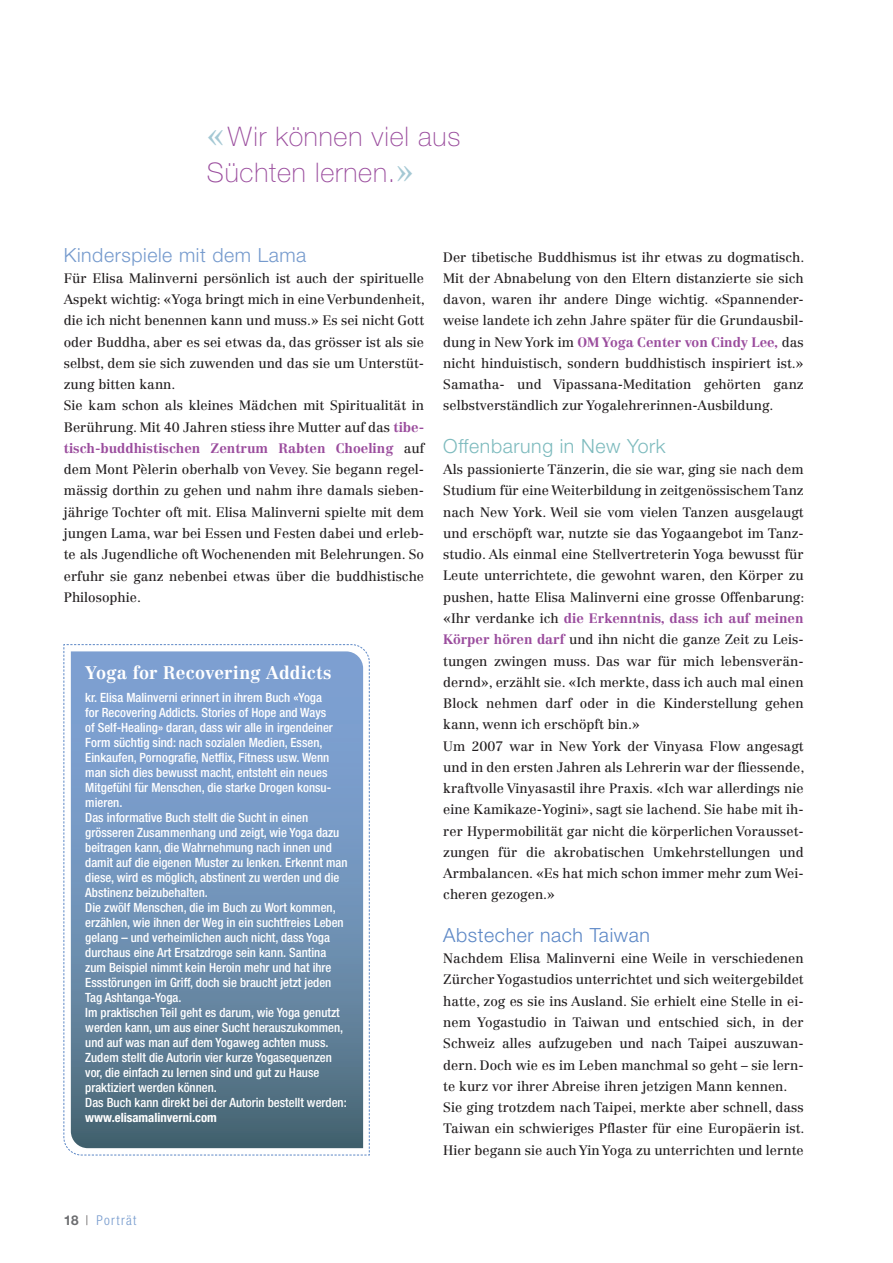
<style>
.page{position:relative;width:893px;height:1263px;background:#fff}
.page>*{position:absolute;margin:0;border:0;box-sizing:border-box;transform-origin:0 0}
.t1{font:100 27px/36.8px "Helvetica Neue LT Std";letter-spacing:.03em;color:#9a4c9d}
.t2{font:300 19.5px "Helvetica Neue LT Std";letter-spacing:.03em;color:#759acd}
.t3{font:300 19.5px "Helvetica Neue LT Std";letter-spacing:.03em;color:#7ebbbe}
.t4{font:300 19.5px "Helvetica Neue LT Std";letter-spacing:.03em;color:#5d88c6}
.t5{font:700 18px "Centennial LT Std";letter-spacing:.005em;color:#fff}
.t6{font:13.5px/21.3px "Centennial LT Std";color:#231f20}
.t7{font:300 condensed 13.5px "Helvetica Neue LT Std";letter-spacing:.1em;color:#759acd}
.t8{font:500 condensed 12.75px/15px "Helvetica Neue LT Std";color:#fff}
.t9{font:700 condensed 12.75px "Helvetica Neue LT Std";color:#fff}
.s1{font-family:"Centennial LT Std";font-weight:300;font-size:31.5px;color:#a4c8d4}
.s2{font-weight:700;color:#9a4c9d}
.s3{font-weight:700;font-stretch:normal;color:#6c6d70}
.s4{font-weight:100;color:#231f20}
</style>
<div class="page">
<svg style="left:63px;top:644px;width:307px;height:512px;background:#7695b6"></svg>
<h1 class="t1" style="left:207px;top:118px;width:255px"><span class="s1">«</span>Wir können viel aus<br>Süchten lernen.<span class="s1">»</span></h1>
<h2 class="t2" style="left:64px;top:243px;width:244px">Kinderspiele mit dem Lama</h2>
<p class="t6" style="left:64px;top:267px;width:363px">Für Elisa Malinverni persönlich ist auch der spirituelle Aspekt wichtig: «Yoga bringt mich in eine Verbundenheit, die ich nicht benennen kann und muss.» Es sei nicht Gott oder Buddha, aber es sei etwas da, das grösser ist als sie selbst, dem sie sich zuwenden und das sie um Unterstüt&shy;zung bitten kann.<br>Sie kam schon als kleines Mädchen mit Spiritualität in Berührung. Mit 40 Jahren stiess ihre Mutter auf das <span class="s2">tibe&shy;tisch-buddhistischen Zentrum Rabten Choeling</span> auf dem Mont Pèlerin oberhalb von Vevey. Sie begann regel&shy;mässig dorthin zu gehen und nahm ihre damals sieben&shy;jährige Tochter oft mit. Elisa Malinverni spielte mit dem jungen Lama, war bei Essen und Festen dabei und erleb&shy;te als Jugendliche oft Wochenenden mit Belehrungen. So erfuhr sie ganz nebenbei etwas über die buddhistische Philosophie.</p>
<h3 class="t5" style="left:85px;top:662px;width:248px">Yoga for Recovering Addicts</h3>
<p class="t8" style="left:85px;top:690px;width:264px">kr. Elisa Malinverni erinnert in ihrem Buch «Yoga<br>for Recovering Addicts. Stories of Hope and Ways<br>of Self-Healing» daran, dass wir alle in irgendeiner Form süchtig sind: nach sozialen Medien, Essen, Einkaufen, Pornografie, Netflix, Fitness usw. Wenn man sich dies bewusst macht, entsteht ein neues Mitgefühl für Menschen, die starke Drogen konsu&shy;mieren.<br>Das informative Buch stellt die Sucht in einen grösseren Zusammenhang und zeigt, wie Yoga dazu beitragen kann, die Wahrnehmung nach innen und damit auf die eigenen Muster zu lenken. Erkennt man diese, wird es möglich, abstinent zu werden und die Abstinenz beizubehalten.<br>Die zwölf Menschen, die im Buch zu Wort kommen, erzählen, wie ihnen der Weg in ein suchtfreies Leben gelang – und verheimlichen auch nicht, dass Yoga durchaus eine Art Ersatzdroge sein kann. Santina zum Beispiel nimmt kein Heroin mehr und hat ihre Essstörungen im Griff, doch sie braucht jetzt jeden Tag Ashtanga-Yoga.<br>Im praktischen Teil geht es darum, wie Yoga genutzt werden kann, um aus einer Sucht herauszukommen, und auf was man auf dem Yogaweg achten muss.<br>Zudem stellt die Autorin vier kurze Yogasequenzen vor, die einfach zu lernen sind und gut zu Hause praktiziert werden können.<br>Das Buch kann direkt bei der Autorin bestellt werden:</p>
<p class="t9" style="left:85px;top:1109px;width:133px">www.elisamalinverni.com</p>
<p class="t6" style="left:443px;top:246px;width:363px;text-align:justify">Der tibetische Buddhismus ist ihr etwas zu dogmatisch.<br>Mit der Abnabelung von den Eltern distanzierte sie sich davon, waren ihr andere Dinge wichtig. «Spannender&shy;weise landete ich zehn Jahre später für die Grundausbil&shy;dung in New York im <span class="s2">OM Yoga Center von Cindy Lee,</span> das nicht hinduistisch, sondern buddhistisch inspiriert ist.» Samatha- und Vipassana-Meditation gehörten ganz selbstverständlich zur Yogalehrerinnen-Ausbildung.</p>
<h2 class="t3" style="left:443px;top:434px;width:224px">Offenbarung in New York</h2>
<p class="t6" style="left:443px;top:459px;width:363px">Als passionierte Tänzerin, die sie war, ging sie nach dem Studium für eine Weiterbildung in zeitgenössischem Tanz nach New York. Weil sie vom vielen Tanzen ausgelaugt und erschöpft war, nutzte sie das Yogaangebot im Tanz&shy;studio. Als einmal eine Stellvertreterin Yoga bewusst für Leute unterrichtete, die gewohnt waren, den Körper zu pushen, hatte Elisa Malinverni eine grosse Offenbarung: «Ihr verdanke ich <span class="s2">die Erkenntnis, dass ich auf meinen Körper hören darf</span> und ihn nicht die ganze Zeit zu Leis&shy;tungen zwingen muss. Das war für mich lebensverän&shy;dernd», erzählt sie. «Ich merkte, dass ich auch mal einen Block nehmen darf oder in die Kinderstellung gehen kann, wenn ich erschöpft bin.»<br>Um 2007 war in New York der Vinyasa Flow angesagt und in den ersten Jahren als Lehrerin war der fliessende, kraftvolle Vinyasastil ihre Praxis. «Ich war allerdings nie eine Kamikaze-Yogini», sagt sie lachend. Sie habe mit ih&shy;rer Hypermobilität gar nicht die körperlichen Vorausset&shy;zungen für die akrobatischen Umkehrstellungen und Armbalancen. «Es hat mich schon immer mehr zum Wei&shy;cheren gezogen.»</p>
<h2 class="t4" style="left:443px;top:923px;width:208px">Abstecher nach Taiwan</h2>
<p class="t6" style="left:443px;top:948px;width:363px">Nachdem Elisa Malinverni eine Weile in verschiedenen Zürcher Yogastudios unterrichtet und sich weitergebildet hatte, zog es sie ins Ausland. Sie erhielt eine Stelle in ei&shy;nem Yogastudio in Taiwan und entschied sich, in der Schweiz alles aufzugeben und nach Taipei auszuwan&shy;dern. Doch wie es im Leben manchmal so geht – sie lern&shy;te kurz vor ihrer Abreise ihren jetzigen Mann kennen.<br>Sie ging trotzdem nach Taipei, merkte aber schnell, dass Taiwan ein schwieriges Pflaster für eine Europäerin ist.<br>Hier begann sie auch Yin Yoga zu unterrichten und lernte</p>
<p class="t7" style="left:64px;top:1212px;width:74px"><span class="s3">18</span> <span class="s4">|</span> Porträt</p>
</div>
